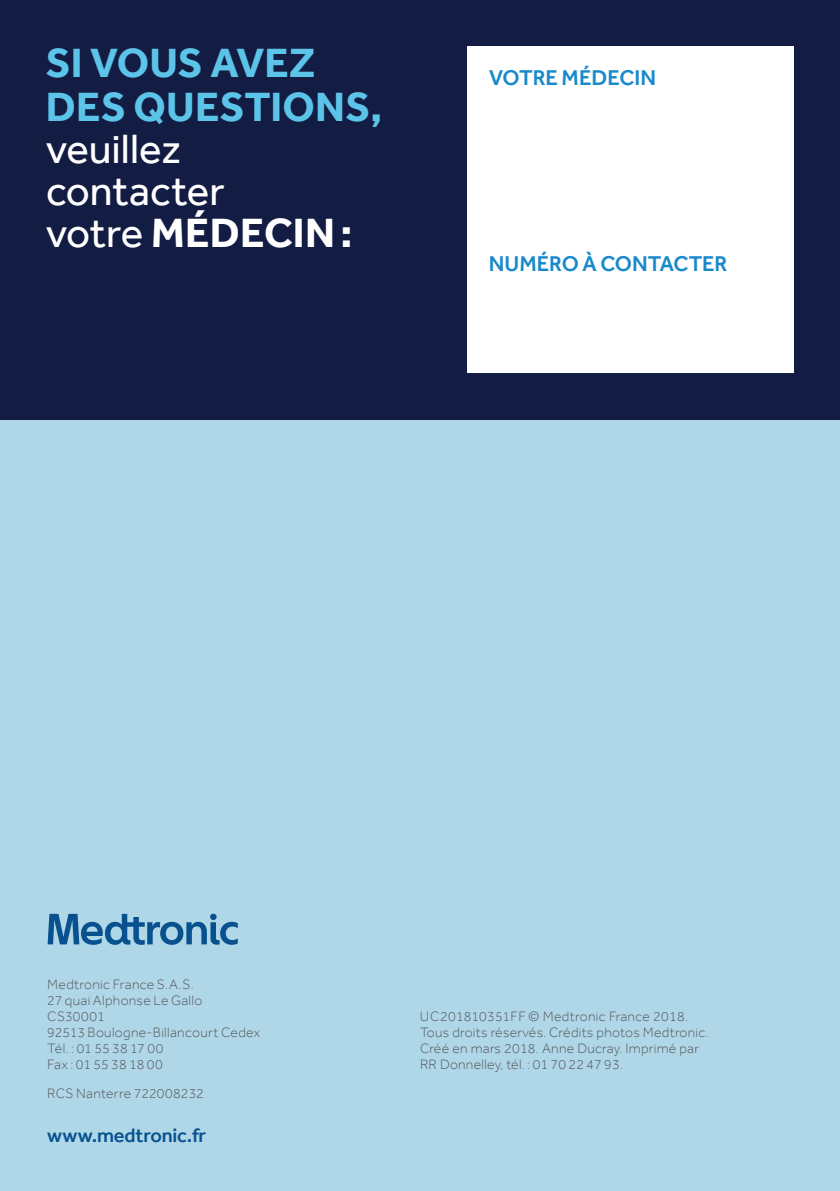
<style>
.page{position:relative;width:840px;height:1191px;background:#fff}
.page>*{position:absolute;margin:0;border:0;box-sizing:border-box;transform-origin:0 0}
.t1{font:42px/42px "Effra";letter-spacing:-.005em;color:#fff}
.t2{font:700 42px/44px "Effra";color:#5cc4e8}
.t3{font:500 22px "Effra";letter-spacing:-.005em;color:#1889cb}
.t4{font:500 20px "Effra";color:#07528e}
.t5{font:300 14px/16px "Effra";letter-spacing:.02em;color:#57585a}
.s1{font-weight:700}
</style>
<div class="page">
<div style="left:0;top:420px;width:839px;height:771px;background:#afd7e8"></div>
<div style="left:0;top:0;width:839px;height:420px;background:#131c42"></div>
<div style="left:466px;top:47px;width:326px;height:326px;background:#fff"></div>
<svg style="left:48px;top:913px;width:190px;height:31px"></svg>
<h1 class="t2" style="left:46px;top:40px;width:337px">SI VOUS AVEZ<br>DES QUESTIONS,</h1>
<h1 class="t1" style="left:46px;top:127px;width:307px">veuillez contacter<br>votre <span class="s1">MÉDECIN:</span></h1>
<h2 class="t3" style="left:489px;top:64px;width:168px">VOTRE MÉDECIN</h2>
<h2 class="t3" style="left:488px;top:251px;width:240px">NUMÉRO À CONTACTER</h2>
<p class="t5" style="left:47px;top:976px;width:214px">Medtronic France S.A.S.<br>27 quai Alphonse Le Gallo<br>CS30001<br>92513 Boulogne-Billancourt Cedex<br>Tél. : 01 55 38 17 00<br>Fax : 01 55 38 18 00</p>
<p class="t5" style="left:47px;top:1085px;width:158px">RCS Nanterre 722008232</p>
<h3 class="t4" style="left:47px;top:1123px;width:160px">WWW.MEDTRONIC.FR</h3>
<p class="t5" style="left:420px;top:1008px;width:290px">U C201810351FF © Medtronic France 2018.<br>Tous droits réservés. Crédits photos M edtronic.<br>Créé en mars 2018. Anne Ducray. Imprimé par RR Donnelley, tél. : 01 70 22 47 93.</p>
</div>
